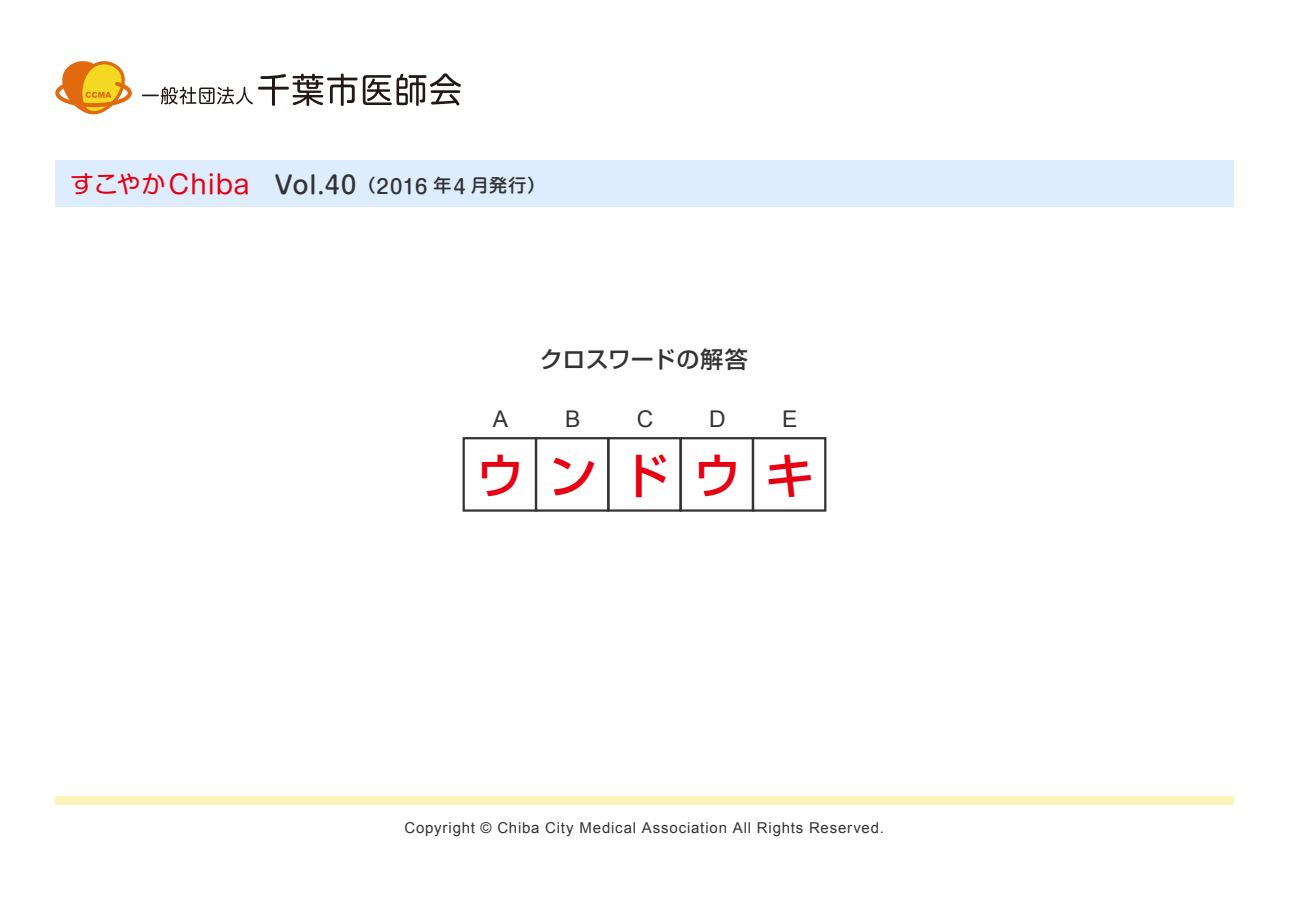
<style>
.page{position:relative;width:1289px;height:919px;background:#fff}
.page>*{position:absolute;margin:0;border:0;box-sizing:border-box;transform-origin:0 0}
.t1{font:500 48px "Shin Go Pro";color:#e70012}
.t2{font:500 24px "Shin M Go Pro";color:#333}
.t3{font:500 22.95px "Shin Go Pro";letter-spacing:.01em;color:#333}
.t4{font:22.95px "Arial";color:#333}
.t5{font:15px "Arial";letter-spacing:.055em;color:#333}
.s1{font-weight:400;color:#e70012}
.s2{font-weight:400;font-size:25.5px;color:#e70012}
.s3{font-size:18px}
.s4{font-size:19.5px}
</style>
<div class="page">
<svg style="left:363px;top:73px;width:98px;height:33px"></svg>
<svg style="left:55px;top:61px;width:302px;height:54px"></svg>
<div style="left:55px;top:160px;width:1178px;height:47px;background:#ddedfd"></div>
<div style="left:55px;top:796px;width:1178px;height:8px;background:#fdf4b9"></div>
<div style="left:462px;top:437px;width:75px;height:74px;border:2px solid #333"></div>
<div style="left:535px;top:437px;width:74px;height:74px;border:2px solid #333"></div>
<div style="left:607px;top:437px;width:74px;height:74px;border:2px solid #333"></div>
<div style="left:679px;top:437px;width:75px;height:74px;border:2px solid #333"></div>
<div style="left:751px;top:437px;width:75px;height:74px;border:2px solid #333"></div>
<h2 class="t2" style="left:70px;top:165px;width:477px"><span class="s1">すこやか</span><span class="s2">Chiba</span> Vol.40<span class="s3">（</span><span class="s4">2016</span> <span class="s3">年</span><span class="s4">4</span> <span class="s3">月発行）</span></h2>
<h3 class="t4" style="left:493px;top:403px;width:17px">A</h3>
<h1 class="t1" style="left:476px;top:436px;width:49px">ウ</h1>
<h3 class="t3" style="left:540px;top:340px;width:209px">クロスワードの解答</h3>
<h3 class="t4" style="left:565px;top:403px;width:17px">B</h3>
<h1 class="t1" style="left:548px;top:436px;width:49px">ン</h1>
<h3 class="t4" style="left:636px;top:403px;width:18px">C</h3>
<h1 class="t1" style="left:621px;top:436px;width:49px">ド</h1>
<h3 class="t4" style="left:709px;top:403px;width:18px">D</h3>
<h1 class="t1" style="left:693px;top:436px;width:49px">ウ</h1>
<h3 class="t4" style="left:782px;top:403px;width:17px">E</h3>
<h1 class="t1" style="left:765px;top:436px;width:49px">キ</h1>
<p class="t5" style="left:404px;top:818px;width:481px">Copyright © Chiba City Medical Association All Rights Reserved.</p>
</div>
